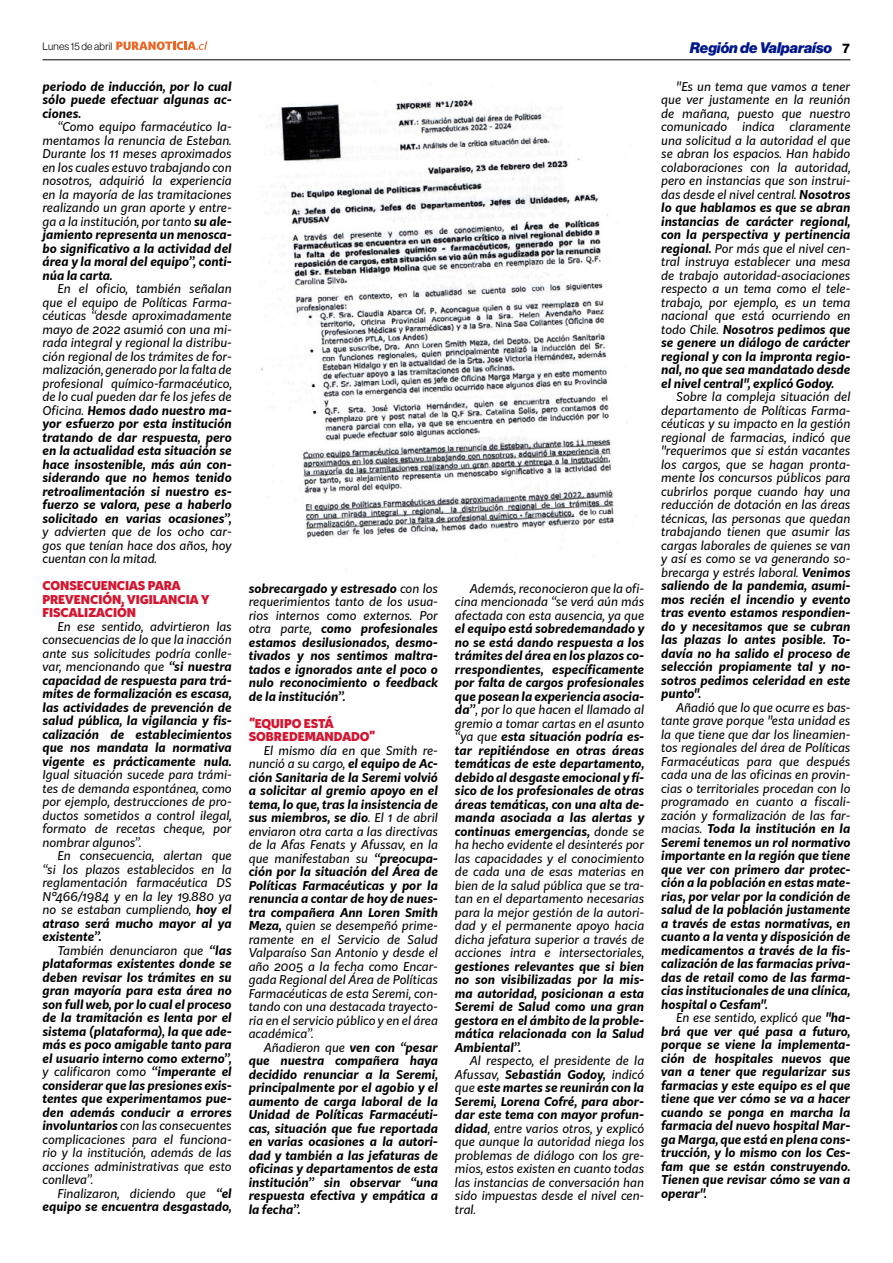
<style>
.page{position:relative;width:893px;height:1263px;background:#fff}
.page>*{position:absolute;margin:0;border:0;box-sizing:border-box;transform-origin:0 0}
.t1{font:15px "N Haas Grotesk DS Pro 96 Blk It";color:#00178a}
.t2{font:italic 12px/13.5px "Kit Sans";color:#000;text-align:justify}
.t3{font:italic 700 12px/13.5px "Kit Sans";color:#000;text-align:justify}
.t4{font:900 12px/13.5px "Kit Sans";color:#d41630}
.t5{font:10.5px "N Haas Grotesk DS Pro 45 Lt";letter-spacing:.015em;color:#000}
.s1{font-family:"N Haas Grotesk DS Pro 75 Bd";font-size:13.5px;color:#000}
.s2{font-weight:700}
.s3{font-weight:400}
</style>
<div class="page">
<hr style="left:43px;top:59px;width:807px;height:1px;background:#000">
<svg style="left:116px;top:41px;width:91px;height:9px"></svg>
<img style="left:261px;top:100px;width:353px;height:438px">
<p class="t5" style="left:43px;top:40px;width:71px">Lunes 15 de abril</p>
<p class="t1" style="left:690px;top:39px;width:161px">Región de Valparaíso <span class="s1">7</span></p>
<p class="t3" style="left:43px;top:79px;width:191px">periodo de inducción, por lo cual sólo puede efectuar algunas ac&shy;ciones.</p>
<p class="t2" style="left:43px;top:119px;width:191px;text-indent:15px">“Como equipo farmacéutico la&shy;mentamos la renuncia de Esteban.<br>Durante los 11 meses aproximados en los cuales estuvo trabajando con nosotros, adquirió la experiencia en la mayoría de las tramitaciones realizando un gran aporte y entre&shy;ga a la institución, por tanto <span class="s2">su ale&shy;jamiento representa un menosca&shy;bo significativo a la actividad del área y la moral del equipo”, conti&shy;núa la carta.</span></p>
<p class="t2" style="left:43px;top:281px;width:191px;text-indent:15px">En el oficio, también señalan que el equipo de Políticas Farma&shy;céuticas “desde aproximadamente mayo de 2022 asumió con una mi&shy;rada integral y regional la distribu&shy;ción regional de los trámites de for&shy;malización, generado por la falta de profesional químico-farmacéutico, de lo cual pueden dar fe los jefes de Oficina. <span class="s2">Hemos dado nuestro ma&shy;yor esfuerzo por esta institución tratando de dar respuesta, pero en la actualidad esta situación se hace insostenible, más aún con&shy;siderando que no hemos tenido retroalimentación si nuestro es&shy;fuerzo se valora, pese a haberlo solicitado en varias ocasiones”,</span></p>
<p class="t2" style="left:43px;top:524px;width:191px">y advierten que de los ocho car&shy;gos que tenían hace dos años, hoy cuentan con la mitad.</p>
<p class="t4" style="left:43px;top:578px;width:169px">CONSECUENCIAS PARA<br>PREVENCIÓN, VIGILANCIA Y<br>FISCALIZACIÓN</p>
<p class="t3" style="left:43px;top:619px;width:191px;text-indent:15px"><span class="s3">En ese sentido, advirtieron las consecuencias de lo que la inacción ante sus solicitudes podría conlle&shy;var, mencionando que</span> “si nuestra capacidad de respuesta para trá&shy;mites de formalización es escasa, las actividades de prevención de salud pública, la vigilancia y fis&shy;calización de establecimientos que nos mandata la normativa vigente es prácticamente nula.</p>
<p class="t2" style="left:43px;top:767px;width:191px">Igual situación sucede para trámi&shy;tes de demanda espontánea, como por ejemplo, destrucciones de pro&shy;ductos sometidos a control ilegal, formato de recetas cheque, por nombrar algunos”.</p>
<p class="t2" style="left:43px;top:848px;width:191px;text-indent:15px">En consecuencia, alertan que “si los plazos establecidos en la reglamentación farmacéutica DS N°466/1984 y en la ley 19.880 ya no se estaban cumpliendo, <span class="s2">hoy el atraso será mucho mayor al ya existente”.</span></p>
<p class="t3" style="left:43px;top:943px;width:191px;text-indent:15px"><span class="s3">También denunciaron que</span> “las plataformas existentes donde se deben revisar los trámites en su gran mayoría para esta área no son full web, por lo cual el proceso de la tramitación es lenta por el sistema (plataforma), la que ade&shy;más es poco amigable tanto para el usuario interno como externo”, <span class="s3">y calificaron como</span> “imperante el considerar que las presiones exis&shy;tentes que experimentamos pue&shy;den además conducir a errores involuntarios <span class="s3">con las consecuentes complicaciones para el funciona&shy;rio y la institución, además de las acciones administrativas que esto conlleva”.</span></p>
<p class="t3" style="left:43px;top:1186px;width:191px;text-align:right"><span class="s3">Finalizaron, diciendo que</span> “el equipo se encuentra desgastado,</p>
<p class="t2" style="left:661px;top:79px;width:191px;text-indent:15px">"Es un tema que vamos a tener que ver justamente en la reunión de mañana, puesto que nuestro comunicado indica claramente una solicitud a la autoridad el que se abran los espacios. Han habido colaboraciones con la autoridad, pero en instancias que son instrui&shy;das desde el nivel central. <span class="s2">Nosotros lo que hablamos es que se abran instancias de carácter regional, con la perspectiva y pertinencia regional.</span> Por más que el nivel cen&shy;tral instruya establecer una mesa de trabajo autoridad-asociaciones respecto a un tema como el tele&shy;trabajo, por ejemplo, es un tema nacional que está ocurriendo en todo Chile. <span class="s2">Nosotros pedimos que se genere un diálogo de carácter regional y con la impronta regio&shy;nal, no que sea mandatado desde el nivel central", explicó Godoy.</span></p>
<p class="t2" style="left:661px;top:389px;width:191px;text-indent:15px">Sobre la compleja situación del departamento de Políticas Farma&shy;céuticas y su impacto en la gestión regional de farmacias, indicó que "requerimos que si están vacantes los cargos, que se hagan pronta&shy;mente los concursos públicos para cubrirlos porque cuando hay una reducción de dotación en las áreas técnicas, las personas que quedan trabajando tienen que asumir las cargas laborales de quienes se van y así es como se va generando so&shy;brecarga y estrés laboral. <span class="s2">Venimos saliendo de la pandemia, asumi&shy;mos recién el incendio y evento tras evento estamos respondien&shy;do y necesitamos que se cubran las plazas lo antes posible. To&shy;davía no ha salido el proceso de selección propiamente tal y no&shy;sotros pedimos celeridad en este punto".</span></p>
<p class="t3" style="left:661px;top:700px;width:191px;text-indent:15px"><span class="s3">Añadió que lo que ocurre es bas&shy;tante grave porque "esta unidad es la que tiene que dar los lineamien&shy;tos regionales del área de Políticas Farmacéuticas para que después cada una de las oficinas en provin&shy;cias o territoriales procedan con lo programado en cuanto a fiscali&shy;zación y formalización de las far&shy;macias.</span> Toda la institución en la Seremi tenemos un rol normativo importante en la región que tiene que ver con primero dar protec&shy;ción a la población en estas mate&shy;rias, por velar por la condición de salud de la población justamente a través de estas normativas, en cuanto a la venta y disposición de medicamentos a través de la fis&shy;calización de las farmacias priva&shy;das de retail como de las farma&shy;cias institucionales de una clínica, hospital o Cesfam".</p>
<p class="t3" style="left:661px;top:1010px;width:191px;text-indent:15px"><span class="s3">En ese sentido, explicó que</span> "ha&shy;brá que ver qué pasa a futuro, porque se viene la implementa&shy;ción de hospitales nuevos que van a tener que regularizar sus farmacias y este equipo es el que tiene que ver cómo se va a hacer cuando se ponga en marcha la farmacia del nuevo hospital Mar&shy;ga Marga, que está en plena cons&shy;trucción, y lo mismo con los Ces&shy;fam que se están construyendo.<br>Tienen que revisar cómo se van a operar".</p>
<p class="t2" style="left:455px;top:581px;width:191px;text-indent:15px">Además, reconocieron que la ofi&shy;cina mencionada “se verá aún más afectada con esta ausencia, ya que</p>
<p class="t3" style="left:455px;top:621px;width:191px">el equipo está sobredemandado y no se está dando respuesta a los trámites del área en los plazos co&shy;rrespondientes, específicamente por falta de cargos profesionales que posean la experiencia asocia&shy;da”<span class="s3">, por lo que hacen el llamado al gremio a tomar cartas en el asunto “ya que</span> esta situación podría es&shy;tar repitiéndose en otras áreas temáticas de este departamento, debido al desgaste emocional y fí&shy;sico de los profesionales de otras áreas temáticas, con una alta de&shy;manda asociada a las alertas y continuas emergencias, <span class="s3">donde se ha hecho evidente el desinterés por las capacidades y el conocimiento de cada una de esas materias en bien de la salud pública que se tra&shy;tan en el departamento necesarias para la mejor gestión de la autori&shy;dad y el permanente apoyo hacia dicha jefatura superior a través de acciones intra e intersectoriales,</span></p>
<p class="t3" style="left:455px;top:958px;width:191px">gestiones relevantes que si bien no son visibilizadas por la mis&shy;ma autoridad, posicionan a esta Seremi de Salud como una gran gestora en el ámbito de la proble&shy;mática relacionada con la Salud Ambiental”.</p>
<p class="t2" style="left:455px;top:1053px;width:191px;text-indent:15px">Al respecto, el presidente de la Afussav, <span class="s2">Sebastián Godoy,</span> indicó que <span class="s2">este martes se reunirán con la Seremi, Lorena Cofré, para abor&shy;dar este tema con mayor profun&shy;didad</span>, entre varios otros, y explicó que aunque la autoridad niega los problemas de diálogo con los gre&shy;mios, estos existen en cuanto todas las instancias de conversación han sido impuestas desde el nivel cen&shy;tral.</p>
<p class="t3" style="left:249px;top:580px;width:191px">sobrecargado y estresado <span class="s3">con los requerimientos tanto de los usua&shy;rios internos como externos. Por otra parte,</span> como profesionales estamos desilusionados, desmo&shy;tivados y nos sentimos maltra&shy;tados e ignorados ante el poco o nulo reconocimiento o feedback de la institución”.</p>
<p class="t4" style="left:249px;top:715px;width:127px">"EQUIPO ESTÁ<br>SOBREDEMANDADO"</p>
<p class="t2" style="left:249px;top:743px;width:191px;text-indent:15px">El mismo día en que Smith re&shy;nunció a su cargo, <span class="s2">el equipo de Ac&shy;ción Sanitaria de la Seremi volvió a solicitar al gremio apoyo en el tema, lo que, tras la insistencia de sus miembros, se dio</span>. El 1 de abril enviaron otra carta a las directivas de la Afas Fenats y Afussav, en la que manifestaban su <span class="s2">“preocupa&shy;ción por la situación del Área de Políticas Farmacéuticas y por la renuncia a contar de hoy de nues&shy;tra compañera Ann Loren Smith Meza,</span> quien se desempeñó prime&shy;ramente en el Servicio de Salud Valparaíso San Antonio y desde el año 2005 a la fecha como Encar&shy;gada Regional del Área de Políticas Farmacéuticas de esta Seremi, con&shy;tando con una destacada trayecto&shy;ria en el servicio público y en el área académica”.</p>
<p class="t3" style="left:249px;top:1039px;width:191px;text-indent:15px"><span class="s3">Añadieron que</span> ven con “pesar que nuestra compañera haya decidido renunciar a la Seremi, principalmente por el agobio y el aumento de carga laboral de la Unidad de Políticas Farmacéuti&shy;cas, situación que fue reportada en varias ocasiones a la autori&shy;dad y también a las jefaturas de oficinas y departamentos de esta institución” sin observar “una respuesta efectiva y empática a la fecha”.</p>
</div>
